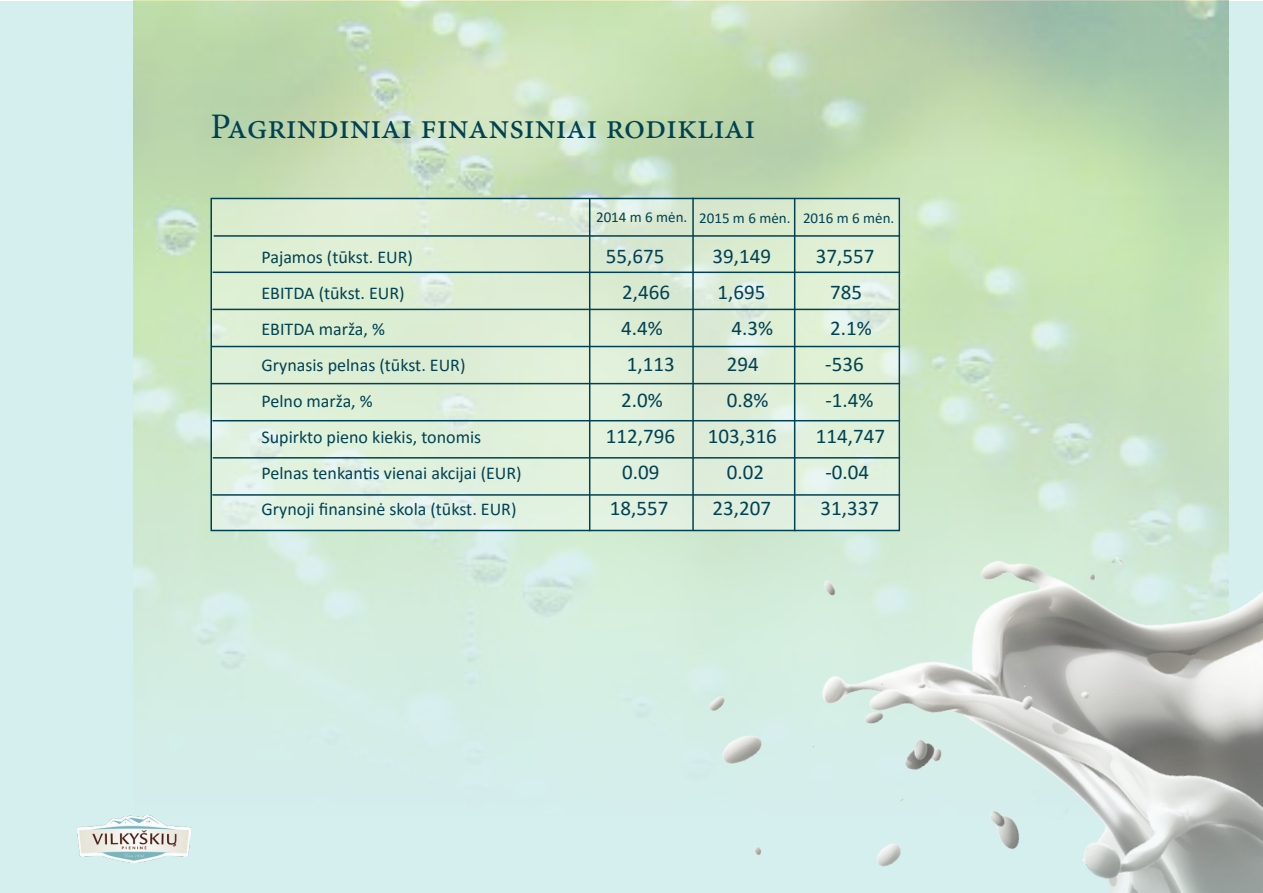
<style>
.page{position:relative;width:1263px;height:893px;background:#fff}
.page>*{position:absolute;margin:0;border:0;box-sizing:border-box;transform-origin:0 0}
.t1{font:36px "Minion Pro";color:#004253}
.t2{font:21px "Calibri";color:#004253}
.t3{font:18px "Calibri";color:#004253}
.t4{font:15px "Calibri";color:#004253}
</style>
<div class="page">
<div style="left:0;top:2px;width:1263px;height:891px;background:#d5eeee"></div>
<img style="left:134px;top:0;width:1094px;height:744px">
<img style="left:78px;top:815px;width:112px;height:48px">
<svg style="left:210px;top:197px;width:691px;height:335px"></svg>
<hr style="left:794px;top:199px;width:1px;height:332px;background:#004253">
<hr style="left:589px;top:199px;width:1px;height:332px;background:#004253">
<img style="left:631px;top:352px;width:632px;height:541px">
<h1 class="t1" style="left:210px;top:103px;width:546px">Pagrindiniai finansiniai rodikliai</h1>
<p class="t4" style="left:596px;top:207px;width:196px">2014 m 6 mėn. 2015 m 6 mėn.</p>
<p class="t4" style="left:803px;top:207px;width:93px">2016 m 6 mėn.</p>
<p class="t3" style="left:261px;top:245px;width:153px">Pajamos (tūkst. EUR)</p>
<p class="t2" style="left:606px;top:242px;width:60px">55,675</p>
<p class="t2" style="left:712px;top:242px;width:60px">39,149</p>
<p class="t2" style="left:816px;top:242px;width:60px">37,557</p>
<p class="t3" style="left:261px;top:281px;width:145px">EBITDA (tūkst. EUR)</p>
<p class="t2" style="left:622px;top:278px;width:49px">2,466</p>
<p class="t2" style="left:717px;top:278px;width:49px">1,695</p>
<p class="t2" style="left:830px;top:278px;width:33px">785</p>
<p class="t3" style="left:261px;top:317px;width:125px">EBITDA marža, %</p>
<p class="t2" style="left:621px;top:314px;width:43px">4.4%</p>
<p class="t2" style="left:731px;top:314px;width:43px">4.3%</p>
<p class="t2" style="left:830px;top:314px;width:43px">2.1%</p>
<p class="t3" style="left:261px;top:353px;width:205px">Grynasis pelnas (tūkst. EUR)</p>
<p class="t2" style="left:627px;top:350px;width:49px">1,113</p>
<p class="t2" style="left:727px;top:350px;width:33px">294</p>
<p class="t2" style="left:825px;top:350px;width:40px">-536</p>
<p class="t3" style="left:261px;top:389px;width:113px">Pelno marža, %</p>
<p class="t2" style="left:621px;top:386px;width:43px">2.0%</p>
<p class="t2" style="left:727px;top:386px;width:43px">0.8%</p>
<p class="t2" style="left:825px;top:386px;width:50px">-1.4%</p>
<p class="t3" style="left:261px;top:425px;width:221px">Supirkto pieno kiekis, tonomis</p>
<p class="t2" style="left:606px;top:422px;width:71px">112,796</p>
<p class="t2" style="left:708px;top:422px;width:71px">103,316</p>
<p class="t2" style="left:816px;top:422px;width:71px">114,747</p>
<p class="t3" style="left:261px;top:461px;width:262px">Pelnas tenkantis vienai akcijai (EUR)</p>
<p class="t2" style="left:622px;top:458px;width:39px">0.09</p>
<p class="t2" style="left:727px;top:458px;width:39px">0.02</p>
<p class="t2" style="left:825px;top:458px;width:45px">-0.04</p>
<p class="t3" style="left:261px;top:497px;width:256px">Grynoji finansinė skola (tūkst. EUR)</p>
<p class="t2" style="left:610px;top:494px;width:60px">18,557</p>
<p class="t2" style="left:712px;top:494px;width:60px">23,207</p>
<p class="t2" style="left:820px;top:494px;width:60px">31,337</p>
</div>
